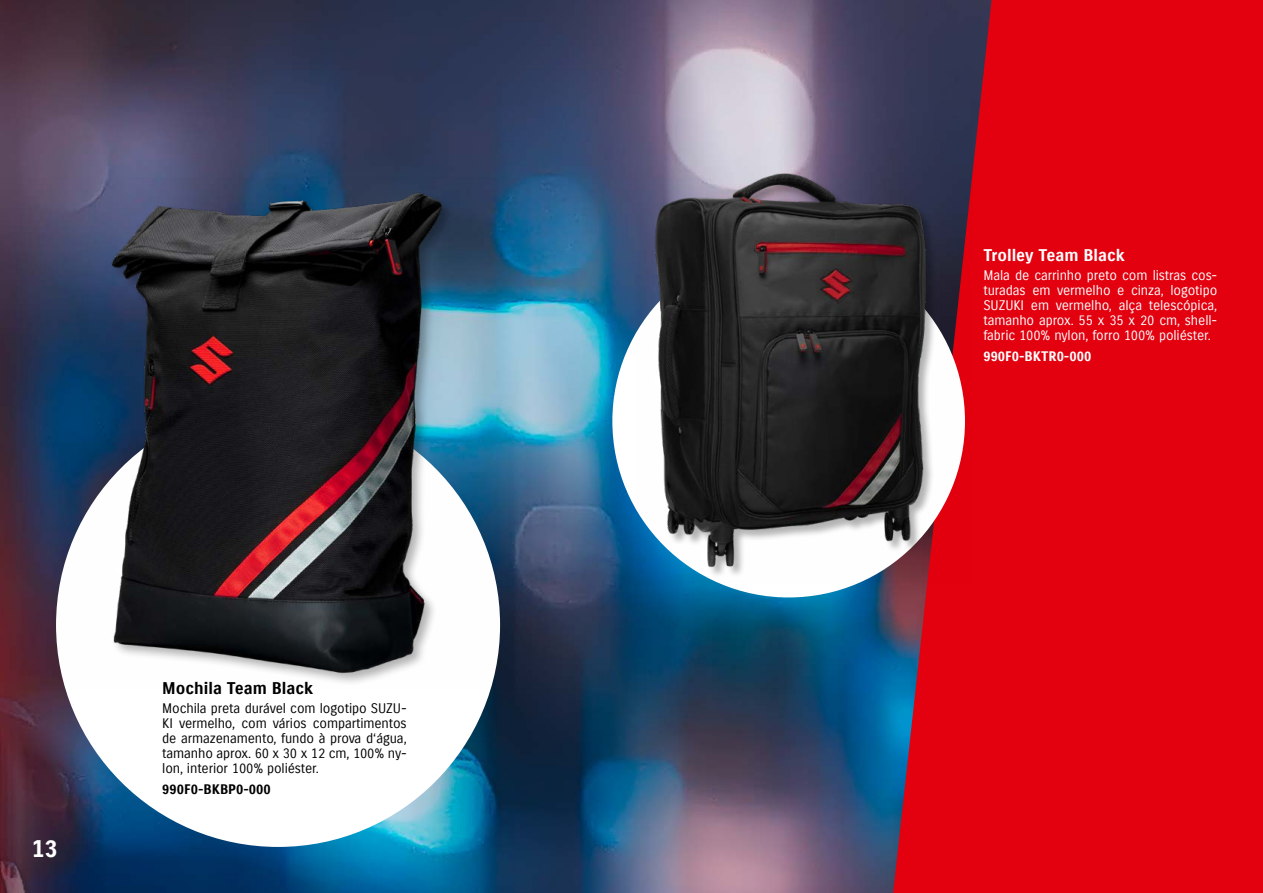
<style>
.page{position:relative;width:1263px;height:893px;background:#fff}
.page>*{position:absolute;margin:0;border:0;box-sizing:border-box;transform-origin:0 0}
.t1{font:24px "Suzuki PRO Bold";color:#fff}
.t2{font:16.5px "Suzuki PRO Bold";color:#fff}
.t3{font:16.5px "Suzuki PRO Bold";color:#000}
.t4{font:13.5px/15px "Suzuki PRO Regular";letter-spacing:-.01em;color:#fff;text-align:justify}
.t5{font:13.5px/15px "Suzuki PRO Regular";letter-spacing:-.01em;color:#000;text-align:justify}
.t6{font:13.5px "Suzuki PRO Bold";color:#fff}
.t7{font:13.5px "Suzuki PRO Bold";color:#000}
</style>
<div class="page">
<img style="left:0;top:0;width:893px;height:893px">
<div style="left:893px;top:0;width:370px;height:893px;background:#e3000f"></div>
<div style="left:56px;top:403px;width:444px;height:444px;background:#fff;border-radius:50%"></div>
<img style="left:20px;top:178px;width:511px;height:511px">
<div style="left:1195px;top:582px;width:68px;height:143px;background:#e3000f"></div>
<div style="left:612px;top:245px;width:353px;height:352px;background:#fff;border-radius:50%"></div>
<img style="left:638px;top:121px;width:335px;height:461px">
<h1 class="t1" style="left:32px;top:834px;width:27px">13</h1>
<p class="t3" style="left:162px;top:678px;width:153px">Mochila Team Black</p>
<p class="t5" style="left:162px;top:701px;width:246px">Mochila preta durável com logotipo SUZU-KI vermelho, com vários compartimentos de armazenamento, fundo à prova d‘água, tamanho aprox. 60 x 30 x 12 cm, 100% ny&shy;lon, interior 100% poliéster.</p>
<p class="t7" style="left:162px;top:781px;width:110px">990F0-BKBP0-000</p>
<p class="t2" style="left:983px;top:245px;width:143px">Trolley Team Black</p>
<p class="t4" style="left:983px;top:268px;width:235px">Mala de carrinho preto com listras cos&shy;turadas em vermelho e cinza, logotipo SUZUKI em vermelho, alça telescópica, tamanho aprox. 55 x 35 x 20 cm, shell&shy;fabric 100% nylon, forro 100% poliéster.</p>
<p class="t6" style="left:983px;top:348px;width:109px">990F0-BKTR0-000</p>
</div>
